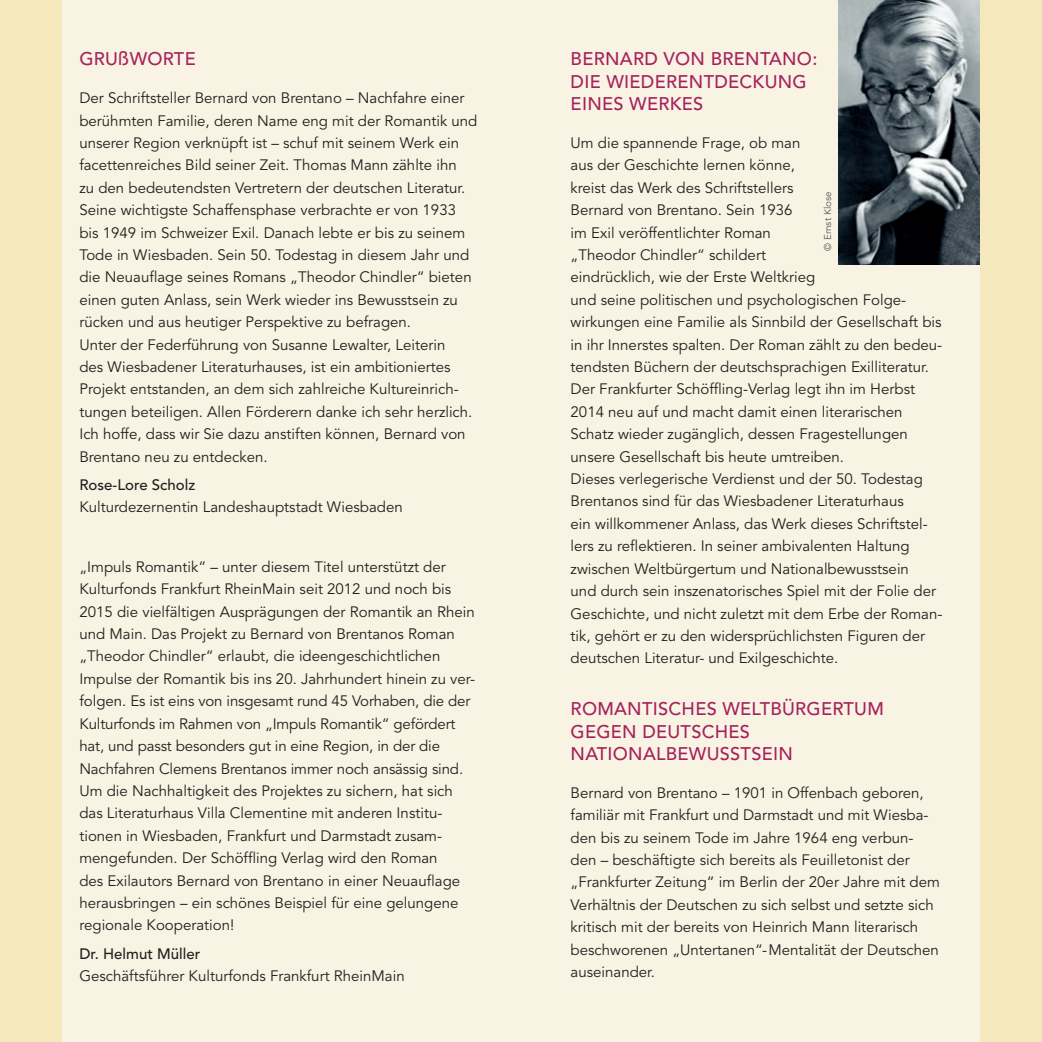
<style>
.page{position:relative;width:1042px;height:1042px;background:#f8f3e2}
.page>*{position:absolute;margin:0;border:0;box-sizing:border-box;transform-origin:0 0}
.t1{font:500 18.2px/22.4px "Avenir";letter-spacing:.015em;color:#a7225d}
.t2{font:15.05px/22.4px "Avenir";color:#231f20}
.t3{font:500 15.05px "Avenir";color:#231f20}
.t4{font:9.8px "Avenir";color:#57585a}
</style>
<div class="page">
<img style="left:838px;top:0;width:142px;height:265px">
<div style="left:981px;top:0;width:61px;height:1042px;background:#f5e8bc"></div>
<div style="left:0;top:0;width:61px;height:1042px;background:#f5e8bc"></div>
<p class="t1" style="left:79px;top:48px;width:118px">GRUßWORTE</p>
<p class="t2" style="left:79px;top:87px;width:400px">Der Schriftsteller Bernard von Brentano – Nachfahre einer berühmten Familie, deren Name eng mit der Romantik und unserer Region verknüpft ist – schuf mit seinem Werk ein facettenreiches Bild seiner Zeit. Thomas Mann zählte ihn<br>zu den bedeutendsten Vertretern der deutschen Literatur.<br>Seine wichtigste Schaffensphase verbrachte er von 1933 bis 1949 im Schweizer Exil. Danach lebte er bis zu seinem Tode in Wiesbaden. Sein 50. Todestag in diesem Jahr und die Neuauflage seines Romans „Theodor Chindler“ bieten einen guten Anlass, sein Werk wieder ins Bewusstsein zu rücken und aus heutiger Perspektive zu befragen.<br>Unter der Federführung von Susanne Lewalter, Leiterin<br>des Wiesbadener Literaturhauses, ist ein ambitioniertes Projekt entstanden, an dem sich zahlreiche Kultureinrich&shy;tungen beteiligen. Allen Förderern danke ich sehr herzlich.<br>Ich hoffe, dass wir Sie dazu anstiften können, Bernard von Brentano neu zu entdecken.</p>
<p class="t3" style="left:79px;top:476px;width:118px">Rose-Lore Scholz</p>
<p class="t2" style="left:79px;top:496px;width:325px">Kulturdezernentin Landeshauptstadt Wiesbaden</p>
<p class="t2" style="left:79px;top:556px;width:397px">„Impuls Romantik“ – unter diesem Titel unterstützt der Kulturfonds Frankfurt RheinMain seit 2012 und noch bis 2015 die vielfältigen Ausprägungen der Romantik an Rhein und Main. Das Projekt zu Bernard von Brentanos Roman „Theodor Chindler“ erlaubt, die ideengeschichtlichen Impulse der Romantik bis ins 20. Jahrhundert hinein zu ver&shy;folgen. Es ist eins von insgesamt rund 45 Vorhaben, die der Kulturfonds im Rahmen von „Impuls Romantik“ gefördert hat, und passt besonders gut in eine Region, in der die Nachfahren Clemens Brentanos immer noch ansässig sind.<br>Um die Nachhaltigkeit des Projektes zu sichern, hat sich das Literaturhaus Villa Clementine mit anderen Institu&shy;tionen in Wiesbaden, Frankfurt und Darmstadt zusam&shy;mengefunden. Der Schöffling Verlag wird den Roman<br>des Exilautors Bernard von Brentano in einer Neuauflage herausbringen – ein schönes Beispiel für eine gelungene regionale Kooperation!</p>
<p class="t3" style="left:79px;top:945px;width:122px">Dr. Helmut Müller</p>
<p class="t2" style="left:79px;top:965px;width:327px">Geschäftsführer Kulturfonds Frankfurt RheinMain</p>
<p class="t1" style="left:570px;top:48px;width:248px">BERNARD VON BRENTANO:<br>DIE WIEDERENTDECKUNG<br>EINES WERKES</p>
<p class="t2" style="left:570px;top:132px;width:373px">Um die spannende Frage, ob man<br>aus der Geschichte lernen könne,<br>kreist das Werk des Schriftstellers<br>Bernard von Brentano. Sein 1936<br>im Exil veröffentlichter Roman<br>„Theodor Chindler“ schildert<br>eindrücklich, wie der Erste Weltkrieg<br>und seine politischen und psychologischen Folge&shy;wirkungen eine Familie als Sinnbild der Gesellschaft bis in ihr Innerstes spalten. Der Roman zählt zu den bedeu&shy;tendsten Büchern der deutschsprachigen Exilliteratur.<br>Der Frankfurter Schöffling-Verlag legt ihn im Herbst 2014 neu auf und macht damit einen literarischen Schatz wieder zugänglich, dessen Fragestellungen unsere Gesellschaft bis heute umtreiben.<br>Dieses verlegerische Verdienst und der 50. Todestag Brentanos sind für das Wiesbadener Literaturhaus<br>ein willkommener Anlass, das Werk dieses Schriftstel&shy;lers zu reflektieren. In seiner ambivalenten Haltung zwischen Weltbürgertum und Nationalbewusstsein<br>und durch sein inszenatorisches Spiel mit der Folie der Geschichte, und nicht zuletzt mit dem Erbe der Roman&shy;tik, gehört er zu den widersprüchlichsten Figuren der deutschen Literatur- und Exilgeschichte.</p>
<p class="t1" style="left:570px;top:698px;width:315px">ROMANTISCHES WELTBÜRGERTUM<br>GEGEN DEUTSCHES<br>NATIONALBEWUSSTSEIN</p>
<p class="t2" style="left:570px;top:782px;width:371px">Bernard von Brentano – 1901 in Offenbach geboren, familiär mit Frankfurt und Darmstadt und mit Wiesba&shy;den bis zu seinem Tode im Jahre 1964 eng verbun&shy;den – beschäftigte sich bereits als Feuilletonist der „Frankfurter Zeitung“ im Berlin der 20er Jahre mit dem Verhältnis der Deutschen zu sich selbst und setzte sich kritisch mit der bereits von Heinrich Mann literarisch beschworenen „Untertanen“- Mentalität der Deutschen auseinander.</p>
<p class="t4" style="left:822px;top:251px;width:61px;rotate:-90deg">© Ernst Klose</p>
</div>
